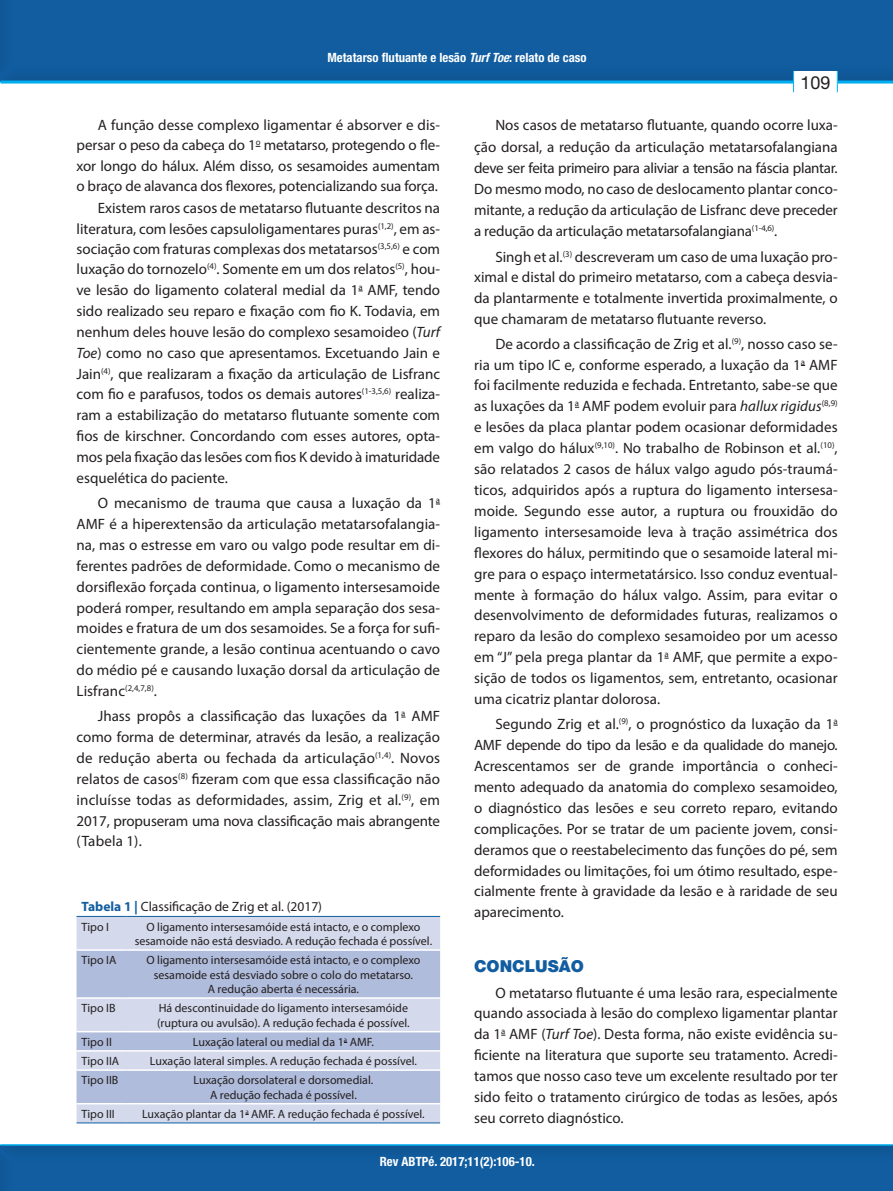
<style>
.page{position:relative;width:893px;height:1191px;background:#fff}
.page>*{position:absolute;margin:0;border:0;box-sizing:border-box;transform-origin:0 0}
.t1{font:18px "Helvetica Neue";color:#231f20}
.t2{font:900 16.5px "Helvetica Neue";color:#115da0}
.t3{font:15px/20.9px "Myriad Pro";color:#231f20;text-align:justify}
.t4{font:13.5px "Myriad Pro";color:#231f20}
.t5{font:700 condensed 12.75px "Helvetica Neue";color:#fff}
.t6{font:12px/14.4px "Myriad Pro";color:#231f20;text-align:center}
.s1{font-style:italic}
.s2{font-weight:700;color:#115da0}
</style>
<div class="page">
<div style="left:0;top:0;width:893px;height:84px;background:#115da0"></div>
<hr style="left:0;top:81px;width:893px;height:3px;background:#00aeef">
<div style="left:793px;top:71px;width:45px;height:21px;background:#fff"></div>
<svg style="left:793px;top:71px;width:1px;height:21px"></svg>
<svg style="left:837px;top:71px;width:1px;height:21px"></svg>
<div style="left:0;top:1143px;width:893px;height:48px;background:#115da0"></div>
<hr style="left:0;top:1144px;width:893px;height:1px;background:#00aeef">
<svg style="left:77px;top:917px;width:363px;height:80px;background:#bfc8e2"></svg>
<div style="left:77px;top:998px;width:363px;height:124px;background:#d4daec"></div>
<hr style="left:77px;top:916px;width:50px;height:1px;background:#115da0">
<hr style="left:127px;top:916px;width:313px;height:1px;background:#115da0">
<hr style="left:77px;top:949px;width:50px;height:1px;background:#fff">
<hr style="left:127px;top:949px;width:313px;height:1px;background:#fff">
<hr style="left:77px;top:1103px;width:50px;height:1px;background:#fff">
<hr style="left:127px;top:1103px;width:313px;height:1px;background:#fff">
<hr style="left:77px;top:1122px;width:50px;height:1px;background:#115da0">
<hr style="left:127px;top:1122px;width:313px;height:1px;background:#115da0">
<svg style="left:77px;top:1031px;width:363px;height:72px;background:#bdc7e1"></svg>
<p class="t5" style="left:328px;top:50px;width:261px">Metatarso flutuante e lesão <span class="s1">Turf Toe</span>: relato de caso</p>
<p class="t1" style="left:800px;top:72px;width:32px">109</p>
<p class="t3" style="left:77px;top:115px;width:365px;line-height:20.2px;text-indent:21px">A função desse complexo ligamentar é absorver e dis&shy;persar o peso da cabeça do 1<sup>o</sup> metatarso, protegendo o fle&shy;xor longo do hálux. Além disso, os sesamoides aumentam o braço de alavanca dos flexores, potencializando sua força.</p>
<p class="t3" style="left:77px;top:198px;width:365px;text-indent:21px">Existem raros casos de metatarso flutuante descritos na literatura, com lesões capsuloligamentares puras<sup>(1,2)</sup>, em as&shy;sociação com fraturas complexas dos metatarsos<sup>(3,5,6)</sup> e com luxação do tornozelo<sup>(4)</sup>. Somente em um dos relatos<sup>(5)</sup>, hou&shy;ve lesão do ligamento colateral medial da 1<sup>a</sup> AMF, tendo sido realizado seu reparo e fixação com fio K. Todavia, em nenhum deles houve lesão do complexo sesamoideo (<span class="s1">Turf Toe</span>) como no caso que apresentamos. Excetuando Jain e Jain<sup>(4)</sup>, que realizaram a fixação da articulação de Lisfranc com fio e parafusos, todos os demais autores<sup>(1-3,5,6)</sup> realiza&shy;ram a estabilização do metatarso flutuante somente com fios de kirschner. Concordando com esses autores, opta&shy;mos pela fixação das lesões com fios K devido à imaturidade esquelética do paciente.</p>
<p class="t3" style="left:77px;top:492px;width:365px;text-indent:21px">O mecanismo de trauma que causa a luxação da 1<sup>a </sup>AMF é a hiperextensão da articulação metatarsofalangia&shy;na, mas o estresse em varo ou valgo pode resultar em di&shy;ferentes padrões de deformidade. Como o mecanismo de dorsiflexão forçada continua, o ligamento intersesamoide poderá romper, resultando em ampla separação dos sesa&shy;moides e fratura de um dos sesamoides. Se a força for sufi&shy;cientemente grande, a lesão continua acentuando o cavo do médio pé e causando luxação dorsal da articulação de Lisfranc<sup>(2,4,7,8)</sup>.</p>
<p class="t3" style="left:77px;top:705px;width:365px;text-indent:21px">Jhass propôs a classificação das luxações da 1<sup>a</sup> AMF como forma de determinar, através da lesão, a realização de redução aberta ou fechada da articulação<sup>(1,4)</sup>. Novos relatos de casos<sup>(8)</sup> fizeram com que essa classificação não incluísse todas as deformidades, assim, Zrig et al.<sup>(9)</sup>, em 2017, propuseram uma nova classificação mais abrangente (Tabela 1).</p>
<p class="t4" style="left:82px;top:898px;width:242px"><span class="s2">Tabela 1 |</span> Classificação de Zrig et al. (2017)</p>
<p class="t6" style="left:82px;top:919px;width:29px">Tipo I</p>
<p class="t6" style="left:135px;top:919px;width:299px">O ligamento intersesamóide está intacto, e o complexo sesamoide não está desviado. A redução fechada é possível.</p>
<p class="t6" style="left:82px;top:952px;width:36px">Tipo IA</p>
<p class="t6" style="left:146px;top:952px;width:276px">O ligamento intersesamóide está intacto, e o complexo sesamoide está desviado sobre o colo do metatarso.<br>A redução aberta é necessária.</p>
<p class="t6" style="left:82px;top:1000px;width:35px">Tipo IB</p>
<p class="t6" style="left:157px;top:1000px;width:254px;text-align:left">Há descontinuidade do ligamento intersesamóide (ruptura ou avulsão). A redução fechada é possível.</p>
<p class="t6" style="left:82px;top:1034px;width:32px">Tipo II</p>
<p class="t6" style="left:193px;top:1034px;width:182px">Luxação lateral ou medial da 1<sup>a</sup> AMF.</p>
<p class="t6" style="left:82px;top:1053px;width:39px">Tipo IIA</p>
<p class="t6" style="left:150px;top:1053px;width:268px">Luxação lateral simples. A redução fechada é possível.</p>
<p class="t6" style="left:82px;top:1072px;width:38px">Tipo IIB</p>
<p class="t6" style="left:194px;top:1072px;width:181px">Luxação dorsolateral e dorsomedial.<br>A redução fechada é possível.</p>
<p class="t6" style="left:82px;top:1106px;width:35px">Tipo III</p>
<p class="t6" style="left:142px;top:1106px;width:284px">Luxação plantar da 1<sup>a</sup> AMF. A redução fechada é possível.</p>
<p class="t3" style="left:474px;top:114px;width:365px;text-indent:21px">Nos casos de metatarso flutuante, quando ocorre luxa&shy;ção dorsal, a redução da articulação metatarsofalangiana deve ser feita primeiro para aliviar a tensão na fáscia plantar.<br>Do mesmo modo, no caso de deslocamento plantar conco&shy;mitante, a redução da articulação de Lisfranc deve preceder a redução da articulação metatarsofalangiana<sup>(1-4,6)</sup>.</p>
<p class="t3" style="left:474px;top:246px;width:365px;text-indent:21px">Singh et al.<sup>(3)</sup> descreveram um caso de uma luxação pro&shy;ximal e distal do primeiro metatarso, com a cabeça desvia&shy;da plantarmente e totalmente invertida proximalmente, o que chamaram de metatarso flutuante reverso.</p>
<p class="t3" style="left:474px;top:333px;width:365px;text-indent:21px">De acordo a classificação de Zrig et al.<sup>(9)</sup>, nosso caso se&shy;ria um tipo IC e, conforme esperado, a luxação da 1<sup>a</sup> AMF foi facilmente reduzida e fechada. Entretanto, sabe-se que as luxações da 1<sup>a</sup> AMF podem evoluir para <span class="s1">hallux rigidus</span><sup>(8,9) </sup>e lesões da placa plantar podem ocasionar deformidades em valgo do hálux<sup>(9,10)</sup>. No trabalho de Robinson et al.<sup>(10)</sup>, são relatados 2 casos de hálux valgo agudo pós-traumá&shy;ticos, adquiridos após a ruptura do ligamento intersesa&shy;moide. Segundo esse autor, a ruptura ou frouxidão do ligamento intersesamoide leva à tração assimétrica dos flexores do hálux, permitindo que o sesamoide lateral mi&shy;gre para o espaço intermetatársico. Isso conduz eventual&shy;mente à formação do hálux valgo. Assim, para evitar o desenvolvimento de deformidades futuras, realizamos o reparo da lesão do complexo sesamoideo por um acesso em “J” pela prega plantar da 1<sup>a</sup> AMF, que permite a expo&shy;sição de todos os ligamentos, sem, entretanto, ocasionar uma cicatriz plantar dolorosa.</p>
<p class="t3" style="left:474px;top:713px;width:365px;text-indent:21px">Segundo Zrig et al.<sup>(9)</sup>, o prognóstico da luxação da 1<sup>a </sup>AMF depende do tipo da lesão e da qualidade do manejo.<br>Acrescentamos ser de grande importância o conheci&shy;mento adequado da anatomia do complexo sesamoideo, o diagnóstico das lesões e seu correto reparo, evitando complicações. Por se tratar de um paciente jovem, consi&shy;deramos que o reestabelecimento das funções do pé, sem deformidades ou limitações, foi um ótimo resultado, espe&shy;cialmente frente à gravidade da lesão e à raridade de seu aparecimento.</p>
<p class="t2" style="left:474px;top:956px;width:111px">CONCLUSÃO</p>
<p class="t3" style="left:474px;top:981px;width:365px;text-indent:21px">O metatarso flutuante é uma lesão rara, especialmente quando associada à lesão do complexo ligamentar plantar da 1<sup>a</sup> AMF (<span class="s1">Turf Toe</span>). Desta forma, não existe evidência su&shy;ficiente na literatura que suporte seu tratamento. Acredi&shy;tamos que nosso caso teve um excelente resultado por ter sido feito o tratamento cirúrgico de todas as lesões, após seu correto diagnóstico.</p>
<p class="t5" style="left:380px;top:1153px;width:157px">Rev ABTPé. 2017;11(2):106-10.</p>
</div>
